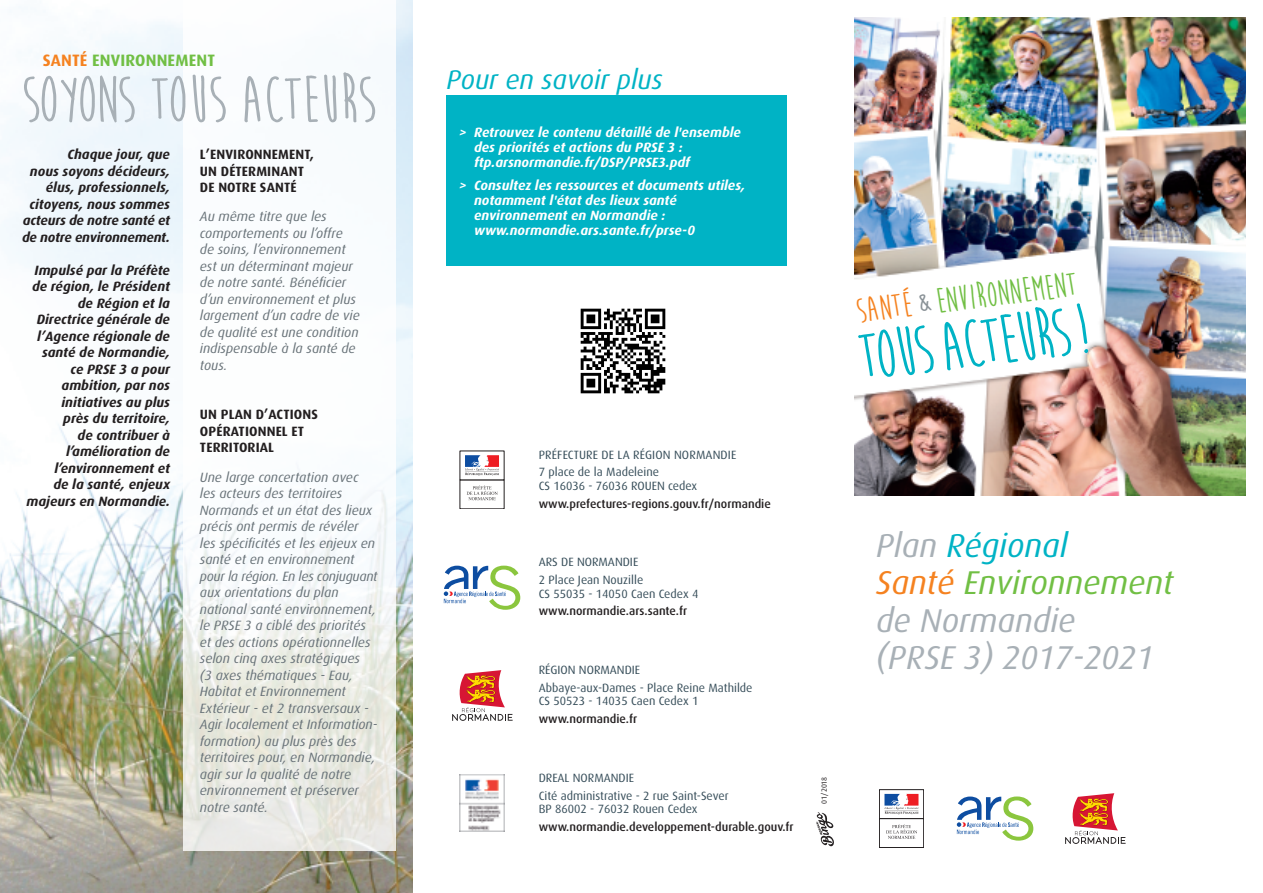
<style>
.page{position:relative;width:1263px;height:893px;background:#fff}
.page>*{position:absolute;margin:0;border:0;box-sizing:border-box;transform-origin:0 0}
.t1{font:700 70.5px "Moon Flower";color:#00b3c5}
.t2{font:700 67.5px "Moon Flower";letter-spacing:-.025em;color:#a8b0b6}
.t3{font:700 36px "Moon Flower";color:#71bf44}
.t4{font:italic 33px/37.5px "Dax OT";color:#a8b0b6}
.t5{font:italic 27px "Dax OT";color:#00b3c5}
.t6{font:700 16.5px "Dax OT";letter-spacing:.01em;color:#71bf44}
.t7{font:italic 13.5px/16.5px "Dax OT";color:#697379}
.t8{font:italic 700 13.5px/16.5px "Dax OT";color:#231f20;text-align:right}
.t9{font:italic 700 13.5px/15px "Dax OT";color:#fff}
.t10{font:700 13.5px/16.5px "Dax OT";letter-spacing:.01em;color:#231f20}
.t11{font:12px/17.7px "Dax OT";color:#364d59}
.t12{font:500 12px "Dax OT";color:#231f20}
.t13{font:7.5px "Dax OT";color:#231f20}
.s1{color:#f58220}
.s2{color:#8a9297}
.s3{color:#00b3c5}
.s4{color:#71bf44}
</style>
<div class="page">
<img style="left:855px;top:17px;width:391px;height:478px">
<img style="left:0;top:0;width:412px;height:893px">
<div style="left:183px;top:0;width:212px;height:850px;background:#fff;opacity:.8"></div>
<svg style="left:816px;top:812px;width:18px;height:34px"></svg>
<svg style="left:460px;top:451px;width:44px;height:49px"></svg>
<svg style="left:444px;top:566px;width:76px;height:44px"></svg>
<svg style="left:452px;top:670px;width:61px;height:51px"></svg>
<img style="left:460px;top:775px;width:44px;height:57px">
<div style="left:446px;top:96px;width:341px;height:170px;background:#00b3c5"></div>
<img style="left:580px;top:308px;width:86px;height:86px">
<svg style="left:957px;top:796px;width:76px;height:45px"></svg>
<svg style="left:1065px;top:793px;width:60px;height:51px"></svg>
<svg style="left:879px;top:790px;width:45px;height:49px"></svg>
<p class="t6" style="left:43px;top:54px;width:174px"><span class="s1">SANTÉ</span> ENVIRONNEMENT</p>
<h2 class="t2" style="left:21px;top:59px;width:356px">SOYONS TOUS ACTEURS</h2>
<p class="t8" style="left:22px;top:148px;width:150px">Chaque jour, que<br>nous soyons décideurs, élus, professionnels, citoyens, nous sommes acteurs de notre santé et de notre environnement.</p>
<p class="t8" style="left:27px;top:263px;width:145px">Impulsé par la Préfète de région, le Président de Région et la<br>Directrice générale de l’Agence régionale de santé de Normandie, ce PRSE 3 a pour ambition, par nos initiatives au plus<br>près du territoire,<br>de contribuer à l’amélioration de l’environnement et<br>de la santé, enjeux majeurs en Normandie.</p>
<p class="t10" style="left:200px;top:148px;width:115px">L’ENVIRONNEMENT,<br>UN DÉTERMINANT<br>DE NOTRE SANTÉ</p>
<p class="t7" style="left:200px;top:210px;width:162px">Au même titre que les comportements ou l’offre de soins, l’environnement est un déterminant majeur de notre santé. Bénéficier d’un environnement et plus largement d’un cadre de vie de qualité est une condition indispensable à la santé de tous.</p>
<p class="t10" style="left:200px;top:408px;width:120px">UN PLAN D’ACTIONS<br>OPÉRATIONNEL ET<br>TERRITORIAL</p>
<p class="t7" style="left:200px;top:470px;width:179px">Une large concertation avec les acteurs des territoires<br>Normands et un état des lieux précis ont permis de révéler les spécificités et les enjeux en santé et en environnement pour la région. En les conjuguant aux orientations du plan national santé environnement, le PRSE 3 a ciblé des priorités et des actions opérationnelles selon cinq axes stratégiques<br>(3 axes thématiques - Eau,<br>Habitat et Environnement<br>Extérieur - et 2 transversaux -<br>Agir localement et Information&shy;formation) au plus près des territoires pour, en Normandie, agir sur la qualité de notre environnement et préserver notre santé.</p>
<h3 class="t5" style="left:447px;top:71px;width:217px">Pour en savoir plus</h3>
<p class="t9" style="left:474px;top:126px;width:268px;text-indent:-15px">&gt; Retrouvez le contenu détaillé de l'ensemble des priorités et actions du PRSE 3 : ftp.arsnormandie.fr/DSP/PRSE3.pdf</p>
<p class="t9" style="left:474px;top:179px;width:273px;text-indent:-15px">&gt; Consultez les ressources et documents utiles, notamment l'état des lieux santé environnement en Normandie : www.normandie.ars.sante.fr/prse-0</p>
<h3 class="t3" style="left:854px;top:289px;width:224px;rotate:-7deg"><span class="s1">SANTÉ</span><span class="s2">&amp;</span>ENVIRONNEMENT</h3>
<h1 class="t1" style="left:853px;top:315px;width:235px;rotate:-7deg">TOUSACTEURS!</h1>
<p class="t11" style="left:539px;top:447px;width:199px">PRÉFECTURE DE LA RÉGION NORMANDIE<br>7 place de la Madeleine</p>
<p class="t11" style="left:539px;top:478px;width:160px">CS 16036 - 76036 ROUEN cedex</p>
<p class="t12" style="left:539px;top:499px;width:234px">www.prefectures-regions.gouv.fr/normandie</p>
<p class="t11" style="left:539px;top:555px;width:106px">ARS DE NORMANDIE<br>2 Place Jean Nouzille</p>
<p class="t11" style="left:539px;top:586px;width:161px">CS 55035 - 14050 Caen Cedex 4</p>
<p class="t12" style="left:539px;top:607px;width:150px">www.normandie.ars.sante.fr</p>
<p class="t11" style="left:539px;top:662px;width:215px">RÉGION NORMANDIE<br>Abbaye-aux-Dames - Place Reine Mathilde</p>
<p class="t11" style="left:539px;top:694px;width:161px">CS 50523 - 14035 Caen Cedex 1</p>
<p class="t12" style="left:539px;top:715px;width:100px">www.normandie.fr</p>
<p class="t11" style="left:539px;top:770px;width:191px">DREAL NORMANDIE<br>Cité administrative - 2 rue Saint-Sever</p>
<p class="t11" style="left:539px;top:802px;width:160px">BP 86002 - 76032 Rouen Cedex</p>
<p class="t12" style="left:539px;top:823px;width:256px">www.normandie.developpement-durable.gouv.fr</p>
<p class="t13" style="left:822px;top:804px;width:29px;rotate:-90deg">01/2018</p>
<h3 class="t4" style="left:876px;top:530px;width:299px">Plan <span class="s3">Régional<br></span><span class="s1">Santé</span> <span class="s4">Environnement </span>de Normandie<br>(PRSE 3) 2017-2021</h3>
</div>
